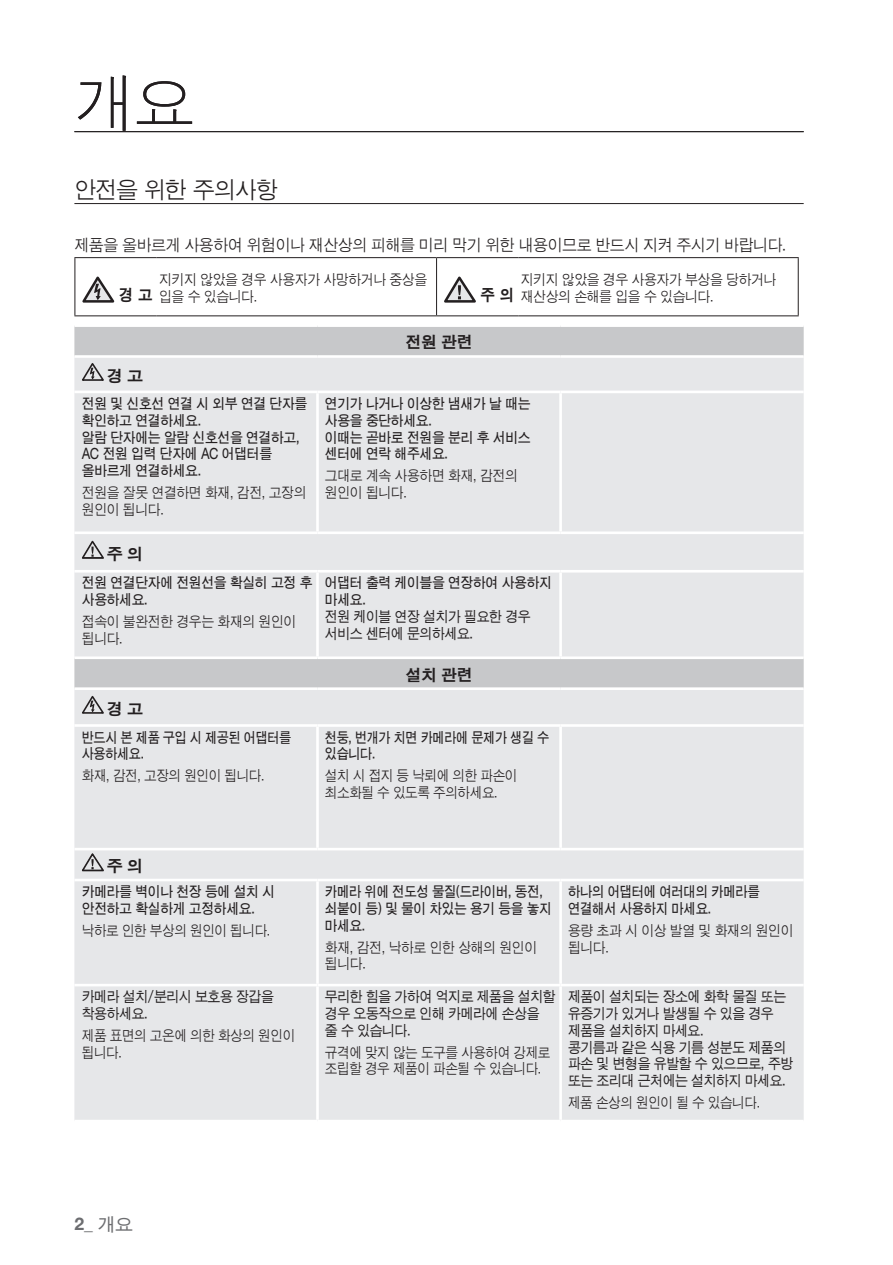
<style>
.page{position:relative;width:893px;height:1265px;background:#fff}
.page>*{position:absolute;margin:0;border:0;box-sizing:border-box;transform-origin:0 0}
.t1{font:59.5px "D Xgo Std 10";color:#231f20}
.t2{font:22.75px "D Xgo Std 20";letter-spacing:-.04em;color:#231f20;scale:.95 1}
.t3{font:700 17.5px "Helvetica Neue cp";color:#6c6d70}
.t4{font:15.75px "D Xgo Std 20";letter-spacing:-.01em;color:#231f20;scale:.93 1}
.t5{font:15.75px "D Xgo Std 60";letter-spacing:-.01em;color:#231f20}
.t6{font:15.75px "D Xgo Std 60";letter-spacing:-.01em;color:#231f20;scale:.9 1}
.t7{font:14px/16.8px "D Xgo Std 40";letter-spacing:-.01em;color:#231f20;scale:.9 1}
.t8{font:14px/16.8px "D Xgo Std 30";letter-spacing:-.01em;color:#231f20;scale:.9 1}
.t9{font:14px/16.8px "D Xgo Std 20";letter-spacing:-.01em;color:#231f20;scale:.9 1}
.t10{font:14px/16.8px "D Xgo Std 20";letter-spacing:-.01em;color:#231f20;scale:.88 1}
.t11{font:14px/16.8px "D Xgo Std 40";letter-spacing:-.01em;color:#231f20;scale:.87 1}
.t12{font:14px/16.8px "D Xgo Std 40";letter-spacing:-.01em;color:#231f20;scale:.85 1}
.s1{font-family:"D Xgo Std 30";font-weight:400}
</style>
<div class="page">
<hr style="left:74px;top:131px;width:730px;height:1px;background:#231f20">
<hr style="left:74px;top:203px;width:730px;height:1px;background:#231f20">
<hr style="left:436px;top:258px;width:1px;height:57px;background:#231f20">
<hr style="left:74px;top:257px;width:83px;height:1px;background:#231f20">
<hr style="left:74px;top:258px;width:1px;height:57px;background:#231f20">
<hr style="left:157px;top:257px;width:280px;height:1px;background:#231f20">
<hr style="left:437px;top:257px;width:81px;height:1px;background:#231f20">
<hr style="left:518px;top:257px;width:281px;height:1px;background:#231f20">
<hr style="left:798px;top:258px;width:1px;height:57px;background:#231f20">
<hr style="left:74px;top:315px;width:83px;height:1px;background:#231f20">
<hr style="left:157px;top:315px;width:280px;height:1px;background:#231f20">
<hr style="left:437px;top:315px;width:81px;height:1px;background:#231f20">
<hr style="left:518px;top:315px;width:281px;height:1px;background:#231f20">
<svg style="left:82px;top:276px;width:33px;height:27px"></svg>
<svg style="left:444px;top:276px;width:32px;height:27px"></svg>
<div style="left:74px;top:327px;width:730px;height:28px;background:#c7c8ca"></div>
<div style="left:74px;top:358px;width:730px;height:762px;background:#e6e7e9"></div>
<hr style="left:316px;top:393px;width:3px;height:138px;background:#fff">
<hr style="left:559px;top:393px;width:3px;height:138px;background:#fff">
<hr style="left:316px;top:573px;width:3px;height:83px;background:#fff">
<hr style="left:559px;top:573px;width:3px;height:83px;background:#fff">
<hr style="left:316px;top:727px;width:3px;height:121px;background:#fff">
<hr style="left:559px;top:727px;width:3px;height:121px;background:#fff">
<hr style="left:316px;top:881px;width:3px;height:103px;background:#fff">
<hr style="left:559px;top:881px;width:3px;height:103px;background:#fff">
<hr style="left:316px;top:986px;width:3px;height:134px;background:#fff">
<hr style="left:559px;top:986px;width:3px;height:134px;background:#fff">
<hr style="left:74px;top:391px;width:243px;height:2px;background:#fff">
<hr style="left:317px;top:391px;width:244px;height:2px;background:#fff">
<hr style="left:561px;top:391px;width:243px;height:2px;background:#fff">
<hr style="left:74px;top:531px;width:243px;height:3px;background:#fff">
<hr style="left:317px;top:531px;width:244px;height:3px;background:#fff">
<hr style="left:561px;top:531px;width:243px;height:3px;background:#fff">
<hr style="left:74px;top:570px;width:243px;height:3px;background:#fff">
<hr style="left:317px;top:570px;width:244px;height:3px;background:#fff">
<hr style="left:561px;top:570px;width:243px;height:3px;background:#fff">
<hr style="left:74px;top:656px;width:243px;height:3px;background:#fff">
<hr style="left:317px;top:656px;width:244px;height:3px;background:#fff">
<hr style="left:561px;top:656px;width:243px;height:3px;background:#fff">
<hr style="left:74px;top:687px;width:243px;height:3px;background:#fff">
<hr style="left:317px;top:687px;width:244px;height:3px;background:#fff">
<hr style="left:561px;top:687px;width:243px;height:3px;background:#fff">
<hr style="left:74px;top:724px;width:243px;height:3px;background:#fff">
<hr style="left:317px;top:724px;width:244px;height:3px;background:#fff">
<hr style="left:561px;top:724px;width:243px;height:3px;background:#fff">
<hr style="left:74px;top:848px;width:243px;height:2px;background:#fff">
<hr style="left:317px;top:848px;width:244px;height:2px;background:#fff">
<hr style="left:561px;top:848px;width:243px;height:2px;background:#fff">
<hr style="left:74px;top:879px;width:243px;height:2px;background:#fff">
<hr style="left:317px;top:879px;width:244px;height:2px;background:#fff">
<hr style="left:561px;top:879px;width:243px;height:2px;background:#fff">
<hr style="left:74px;top:984px;width:243px;height:2px;background:#fff">
<hr style="left:317px;top:984px;width:244px;height:2px;background:#fff">
<hr style="left:561px;top:984px;width:243px;height:2px;background:#fff">
<svg style="left:80px;top:361px;width:26px;height:21px"></svg>
<svg style="left:80px;top:539px;width:26px;height:20px"></svg>
<svg style="left:80px;top:694px;width:26px;height:21px"></svg>
<svg style="left:80px;top:852px;width:26px;height:20px"></svg>
<h1 class="t1" style="left:74px;top:73px;width:120px">개요</h1>
<h2 class="t2" style="left:74px;top:178px;width:215px">안전을 위한 주의사항</h2>
<p class="t4" style="left:74px;top:237px;width:767px">제품을 올바르게 사용하여 위험이나 재산상의 피해를 미리 막기 위한 내용이므로 반드시 지켜 주시기 바랍니다.</p>
<p class="t6" style="left:119px;top:287px;width:39px">경 고</p>
<p class="t9" style="left:521px;top:272px;width:285px">지키지 않았을 경우 사용자가 부상을 당하거나 재산상의 손해를 입을 수 있습니다.</p>
<p class="t9" style="left:159px;top:272px;width:299px">지키지 않았을 경우 사용자가 사망하거나 중상을 입을 수 있습니다.</p>
<p class="t6" style="left:481px;top:287px;width:39px">주 의</p>
<p class="t5" style="left:107px;top:368px;width:37px">경 고</p>
<p class="t7" style="left:82px;top:396px;width:252px">전원 및 신호선 연결 시 외부 연결 단자를 확인하고 연결하세요.<br>알람 단자에는 알람 신호선을 연결하고,<br>AC 전원 입력 단자에 AC 어댑터를 올바르게 연결하세요.</p>
<p class="t9" style="left:82px;top:485px;width:251px">전원을 잘못 연결하면 화재, 감전, 고장의 원인이 됩니다.</p>
<p class="t5" style="left:107px;top:546px;width:37px">주 의</p>
<p class="t7" style="left:82px;top:575px;width:258px">전원 연결단자에 전원선을 확실히 고정 후 사용하세요.</p>
<p class="t9" style="left:82px;top:614px;width:240px">접속이 불완전한 경우는 화재의 원인이 됩니다.</p>
<p class="t5" style="left:107px;top:701px;width:37px">경 고</p>
<p class="t12" style="left:82px;top:730px;width:248px">반드시 본 제품 구입 시 제공된 어댑터를 사용하세요.</p>
<p class="t10" style="left:82px;top:768px;width:209px">화재, 감전, 고장의 원인이 됩니다.</p>
<p class="t5" style="left:405px;top:335px;width:69px">전원 관련</p>
<p class="t7" style="left:325px;top:396px;width:230px">연기가 나거나 이상한 냄새가 날 때는 사용을 중단하세요.<br>이때는 곧바로 전원을 분리 후 서비스 센터에 연락 해주세요.</p>
<p class="t9" style="left:325px;top:468px;width:216px">그대로 계속 사용하면 화재, 감전의 원인이 됩니다.</p>
<p class="t7" style="left:325px;top:575px;width:253px">어댑터 출력 케이블을 연장하여 사용하지 마세요.</p>
<p class="t8" style="left:325px;top:609px;width:230px">전원 케이블 연장 설치가 필요한 경우 서비스 센터에 문의하세요.</p>
<p class="t5" style="left:405px;top:667px;width:69px">설치 관련</p>
<p class="t12" style="left:325px;top:730px;width:265px">천둥, 번개가 치면 카메라에 문제가 생길 수 있습니다.</p>
<p class="t10" style="left:325px;top:768px;width:220px">설치 시 접지 등 낙뢰에 의한 파손이 최소화될 수 있도록 주의하세요.</p>
<p class="t5" style="left:107px;top:858px;width:37px">주 의</p>
<p class="t7" style="left:82px;top:884px;width:216px">카메라를 벽이나 천장 등에 설치 시 안전하고 확실하게 고정하세요.</p>
<p class="t10" style="left:82px;top:923px;width:216px">낙하로 인한 부상의 원인이 됩니다.</p>
<p class="t8" style="left:82px;top:989px;width:215px">카메라 설치/분리시 보호용 장갑을 착용하세요.</p>
<p class="t10" style="left:82px;top:1028px;width:244px">제품 표면의 고온에 의한 화상의 원인이 됩니다.</p>
<p class="t11" style="left:325px;top:884px;width:262px">카메라 위에 전도성 물질(드라이버, 동전, 쇠붙이 등) 및 물이 차있는 용기 등을 놓지 마세요.</p>
<p class="t9" style="left:325px;top:939px;width:237px">화재, 감전, 낙하로 인한 상해의 원인이 됩니다.</p>
<p class="t8" style="left:325px;top:989px;width:258px">무리한 힘을 가하여 억지로 제품을 설치할 경우 오동작으로 인해 카메라에 손상을<br>줄 수 있습니다.</p>
<p class="t10" style="left:325px;top:1044px;width:258px">규격에 맞지 않는 도구를 사용하여 강제로 조립할 경우 제품이 파손될 수 있습니다.</p>
<p class="t11" style="left:568px;top:884px;width:222px">하나의 어댑터에 여러대의 카메라를 연결해서 사용하지 마세요.</p>
<p class="t9" style="left:568px;top:923px;width:252px">용량 초과 시 이상 발열 및 화재의 원인이 됩니다.</p>
<p class="t8" style="left:568px;top:989px;width:252px">제품이 설치되는 장소에 화학 물질 또는 유증기가 있거나 발생될 수 있을 경우 제품을 설치하지 마세요.<br>콩기름과 같은 식용 기름 성분도 제품의 파손 및 변형을 유발할 수 있으므로, 주방 또는 조리대 근처에는 설치하지 마세요.</p>
<p class="t10" style="left:568px;top:1095px;width:220px">제품 손상의 원인이 될 수 있습니다.</p>
<p class="t3" style="left:74px;top:1214px;width:60px">2_ <span class="s1">개요</span></p>
</div>
